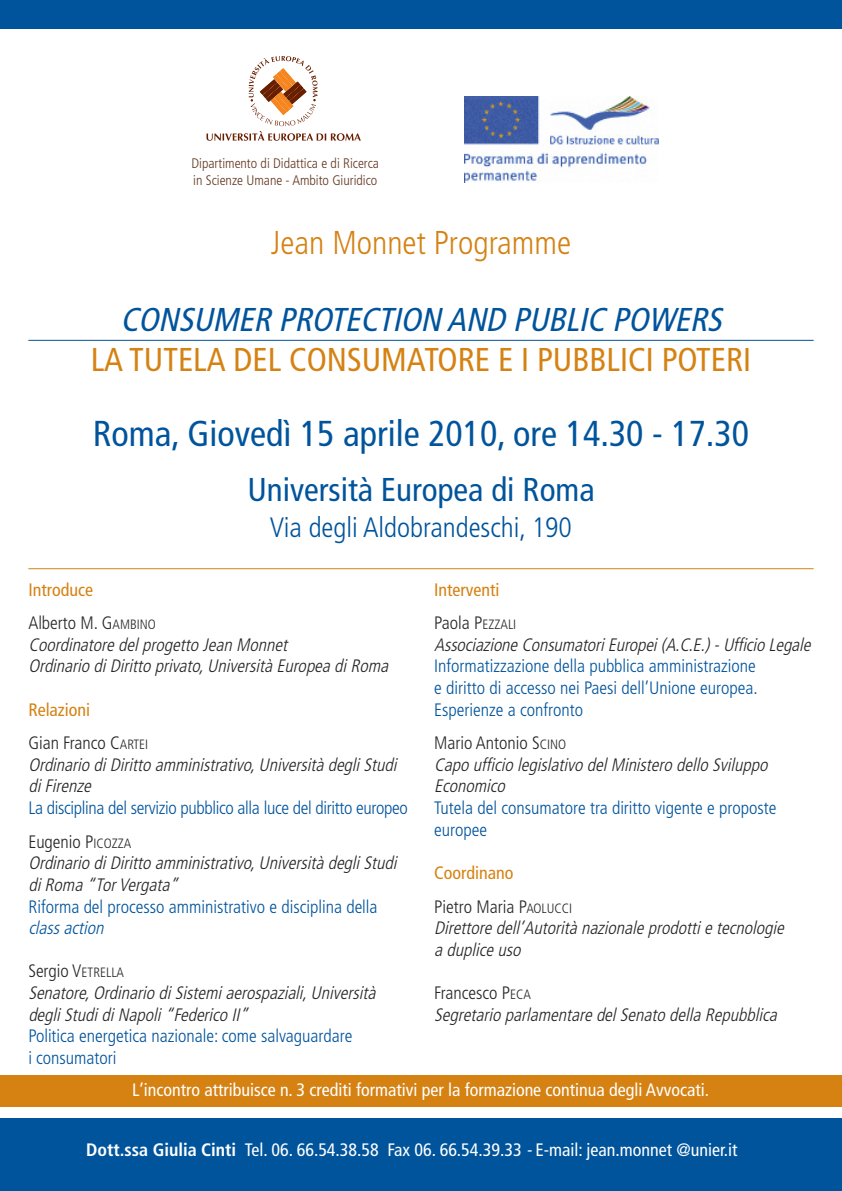
<style>
.page{position:relative;width:842px;height:1191px;background:#fff}
.page>*{position:absolute;margin:0;border:0;box-sizing:border-box;transform-origin:0 0}
.t1{font:condensed 36px "Frutiger";color:#00549c}
.t2{font:condensed 33px "Frutiger";color:#d58213}
.t3{font:italic condensed 33px "Frutiger";color:#00549c}
.t4{font:condensed 33px "Frutiger";color:#00549c}
.t5{font:300 condensed 33px "Frutiger";color:#d58213}
.t6{font:300 condensed 28px "Frutiger";color:#00549c}
.t7{font:italic 300 condensed 18px/21.6px "Frutiger";color:#272627}
.t8{font:300 condensed 18px/21.6px "Frutiger";color:#00549c}
.t9{font:condensed 18px "Frutiger";color:#fff}
.t10{font:300 condensed 18px/33.6px "Frutiger";color:#272627}
.t11{font:300 condensed 18px/33.6px "Frutiger";letter-spacing:-.02em;color:#00549c}
.t12{font:condensed 18px/33.6px "Frutiger";color:#d58213}
.t13{font:italic 300 condensed 18px "Frutiger";color:#00549c}
.t14{font:300 condensed 13.9px/16.6px "Frutiger";color:#633721}
.s1{font-weight:400;color:#d58213}
.s2{font-size:13.5px}
.s3{color:#272627}
.s4{font-size:13.5px;color:#272627}
.s5{font-style:normal}
.s6{font-style:normal;font-size:13.5px}
.s7{font-weight:300;color:#272627}
.s8{font-weight:300;font-size:13.5px;color:#272627}
.s9{font-weight:700}
.s10{font-style:italic}
</style>
<div class="page">
<div style="left:0;top:1075px;width:842px;height:31px;background:#d58213"></div>
<hr style="left:28px;top:340px;width:786px;height:1px;background:#00549c">
<hr style="left:28px;top:568px;width:786px;height:1px;background:#d58213">
<div style="left:0;top:1117px;width:842px;height:74px;background:#00549c"></div>
<div style="left:0;top:0;width:842px;height:28px;background:#00549c"></div>
<svg style="left:206px;top:56px;width:155px;height:85px"></svg>
<img style="left:465px;top:97px;width:194px;height:85px">
<p class="t14" style="left:192px;top:156px;width:189px">Dipartimento di Didattica e di Ricerca in Scienze Umane - Ambito Giuridico</p>
<h2 class="t5" style="left:271px;top:229px;width:302px">Jean Monnet Programme</h2>
<h2 class="t3" style="left:120px;top:306px;width:609px">CONSUMER PROTECTION AND PUBLIC POWERS</h2>
<h2 class="t2" style="left:91px;top:346px;width:662px">LA TUTELA DEL CONSUMATORE E I PUBBLICI POTERI</h2>
<h1 class="t1" style="left:93px;top:419px;width:658px">Roma, Giovedì 15 aprile 2010, ore 14.30 - 17.30</h1>
<h2 class="t4" style="left:247px;top:476px;width:349px">Università Europea di Roma</h2>
<h3 class="t6" style="left:270px;top:516px;width:304px">Via degli Aldobrandeschi, 190</h3>
<p class="t10" style="left:28px;top:574px;width:129px"><span class="s1">Introduce<br></span>Alberto M. G<span class="s2">AMBINO</span></p>
<p class="t7" style="left:28px;top:635px;width:365px">Coordinatore del progetto Jean Monnet<br>Ordinario di Diritto privato, Università Europea di Roma</p>
<p class="t10" style="left:28px;top:694px;width:121px"><span class="s1">Relazioni<br></span>Gian Franco C<span class="s2">ARTEI</span></p>
<p class="t7" style="left:28px;top:755px;width:373px">Ordinario di Diritto amministrativo, Università degli Studi di Firenze</p>
<p class="t11" style="left:28px;top:792px;width:381px">La disciplina del servizio pubblico alla luce del diritto europeo<br><span class="s3">Eugenio P</span><span class="s4">ICOZZA</span></p>
<p class="t7" style="left:28px;top:853px;width:373px">Ordinario di Diritto amministrativo, Università degli Studi di Roma “Tor Vergata”</p>
<p class="t8" style="left:28px;top:897px;width:351px">Riforma del processo amministrativo e disciplina della</p>
<p class="t13" style="left:28px;top:920px;width:80px">class action</p>
<p class="t7" style="left:28px;top:961px;width:352px"><span class="s5">Sergio V</span><span class="s6">ETRELLA<br></span>Senatore, Ordinario di Sistemi aerospaziali, Università degli Studi di Napoli “Federico II”</p>
<p class="t8" style="left:28px;top:1026px;width:326px">Politica energetica nazionale: come salvaguardare i consumatori</p>
<p class="t12" style="left:434px;top:574px;width:84px">Interventi<br><span class="s7">Paola P</span><span class="s8">EZZALI</span></p>
<p class="t7" style="left:434px;top:635px;width:381px">Associazione Consumatori Europei (A.C.E.) - Ufficio Legale</p>
<p class="t8" style="left:434px;top:657px;width:325px;text-align:justify">Informatizzazione della pubblica amministrazione e diritto di accesso nei Paesi dell’Unione europea.<br>Esperienze a confronto</p>
<p class="t7" style="left:434px;top:733px;width:338px"><span class="s5">Mario Antonio S</span><span class="s6">CINO<br></span>Capo ufficio legislativo del Ministero dello Sviluppo<br>Economico</p>
<p class="t8" style="left:434px;top:798px;width:344px">Tutela del consumatore tra diritto vigente e proposte europee</p>
<p class="t10" style="left:434px;top:857px;width:139px"><span class="s1">Coordinano<br></span>Pietro Maria P<span class="s2">AOLUCCI</span></p>
<p class="t7" style="left:434px;top:918px;width:355px">Direttore dell’Autorità nazionale prodotti e tecnologie a duplice uso</p>
<p class="t7" style="left:434px;top:983px;width:348px"><span class="s5">Francesco P</span><span class="s6">ECA<br></span>Segretario parlamentare del Senato della Repubblica</p>
<p class="t9" style="left:132px;top:1082px;width:578px">L’incontro attribuisce n. 3 crediti formativi per la formazione continua degli Avvocati.</p>
<p class="t9" style="left:86px;top:1142px;width:653px"><span class="s9">Dott.ssa Giulia Cinti</span> Tel. 06. 66.54.38.58 Fax 06. 66.54.39.33 <span class="s10">-</span>E-mail: jean.monnet @unier.it</p>
</div>
